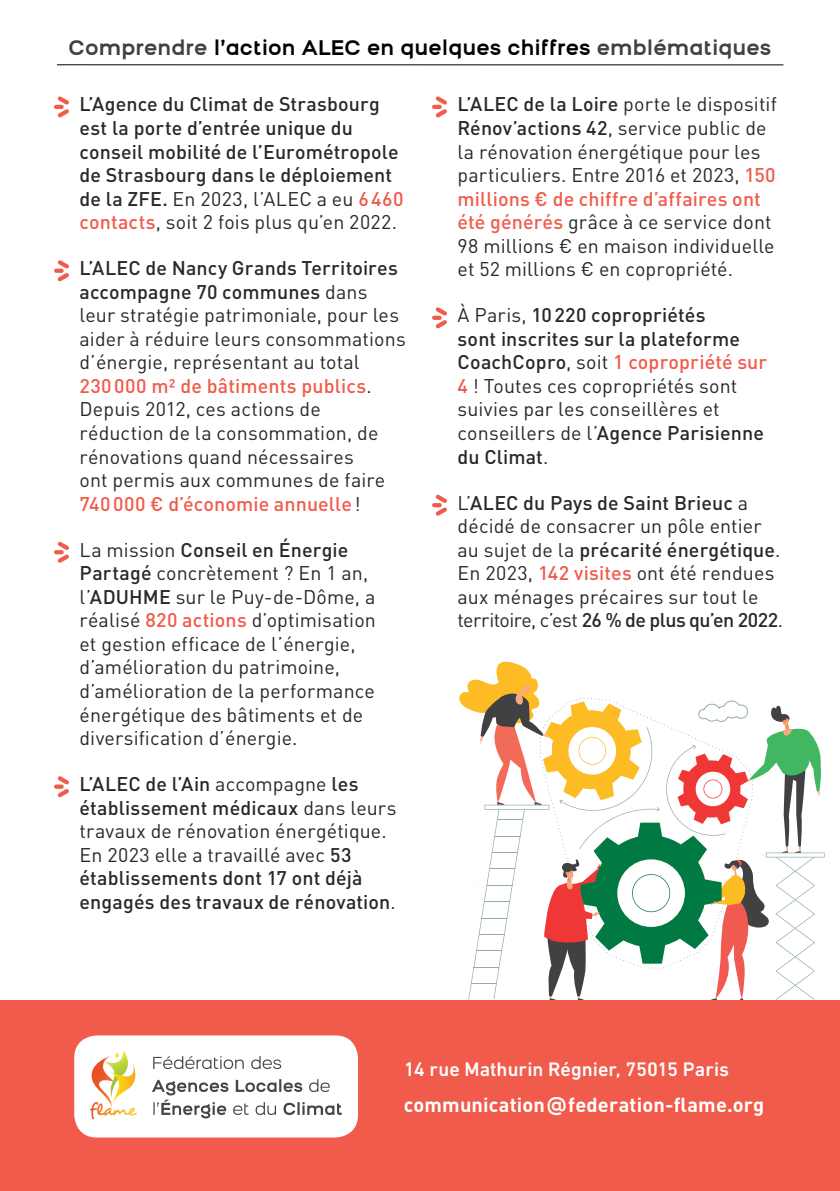
<style>
.page{position:relative;width:840px;height:1191px;background:#fff}
.page>*{position:absolute;margin:0;border:0;box-sizing:border-box;transform-origin:0 0}
.t1{font:700 21px "Bronova";letter-spacing:.005em;color:#000}
.t2{font:700 20px "DIN Pro";letter-spacing:.01em;color:#fff}
.t3{font:500 20px "DIN Next LT Pro";color:#fff}
.t4{font:19.6px/23.6px "DIN Pro";letter-spacing:.005em;color:#292829}
.t5{font:500 19.6px/23.6px "DIN Pro";letter-spacing:.01em;color:#292829}
.s1{color:#414042}
.s2{font-weight:400}
.s3{color:#f15b4c}
.s4{font-weight:500}
.s5{font-weight:500;color:#f15b4c}
.s6{font-family:"Bronova"}
</style>
<div class="page">
<hr style="left:766px;top:853px;width:57px;height:3px;background:#91aeab">
<svg style="left:459px;top:661px;width:363px;height:339px"></svg>
<svg style="left:54px;top:96px;width:15px;height:22px"></svg>
<svg style="left:54px;top:260px;width:15px;height:22px"></svg>
<svg style="left:54px;top:541px;width:15px;height:22px"></svg>
<svg style="left:54px;top:776px;width:15px;height:22px"></svg>
<svg style="left:432px;top:96px;width:15px;height:22px"></svg>
<svg style="left:432px;top:307px;width:15px;height:22px"></svg>
<svg style="left:432px;top:494px;width:15px;height:22px"></svg>
<div style="left:0;top:1000px;width:839px;height:191px;background:#f15b4c"></div>
<div style="left:74px;top:1035px;width:284px;height:102px;background:#fff;border-radius:23px"></div>
<svg style="left:152px;top:1079px;width:190px;height:39px"></svg>
<svg style="left:153px;top:1056px;width:128px;height:13px"></svg>
<svg style="left:90px;top:1050px;width:47px;height:69px"></svg>
<hr style="left:57px;top:64px;width:726px;height:1px;background:#000">
<p class="t1" style="left:69px;top:34px;width:703px"><span class="s1">Comprendre</span> l’action ALEC en quelques chiffres <span class="s1">emblématiques</span></p>
<p class="t5" style="left:79px;top:92px;width:325px">L’Agence du Climat de Strasbourg est la porte d’entrée unique du conseil mobilité de l’Eurométropole de Strasbourg dans le déploiement de la ZFE. <span class="s2">En 2023, l’ALEC a eu</span> <span class="s3">6460 contacts</span><span class="s2">, soit 2 fois plus qu’en 2022.</span></p>
<p class="t4" style="left:79px;top:256px;width:327px"><span class="s4">L’ALEC de Nancy Grands Territoires accompagne 70 communes</span> dans leur stratégie patrimoniale, pour les aider à réduire leurs consommations d’énergie, représentant au total<br><span class="s5">230000 m² de bâtiments publics</span>.<br>Depuis 2012, ces actions de réduction de la consommation, de rénovations quand nécessaires<br>ont permis aux communes de faire<br><span class="s5">740000 € d’économie annuelle</span>!</p>
<p class="t4" style="left:79px;top:537px;width:298px">La mission <span class="s4">Conseil en énergie partagé</span> concrètement ? En 1 an, l’<span class="s4">ADUHME</span> sur le Puy-de-Dôme, a réalisé <span class="s5">820 actions</span> d’optimisation et gestion efficace de l’énergie, d’amélioration du patrimoine, d’amélioration de la performance énergétique des bâtiments et de diversification d’énergie.</p>
<p class="t5" style="left:79px;top:771px;width:318px">L’ALEC de l’Ain <span class="s2">accompagne</span> les établissement médicaux <span class="s2">dans leurs travaux de rénovation énergétique.<br>En 2023 elle a travaillé avec</span> 53 établissements dont 17 ont déjà engagés des travaux de rénovation<span class="s2">.</span></p>
<p class="t4" style="left:457px;top:92px;width:320px"><span class="s4">L’ALEC de la Loire</span> porte le dispositif <span class="s4">Rénov’actions 42</span>, service public de la rénovation énergétique pour les particuliers. Entre 2016 et 2023, <span class="s5">150 millions € de chiffre d’affaires ont été générés</span> grâce à ce service dont 98 millions € en maison individuelle et 52 millions € en copropriété.</p>
<p class="t4" style="left:457px;top:303px;width:311px">À Paris, <span class="s4">10220 copropriétés<br>sont inscrites sur la plateforme<br>CoachCopro</span>, soit <span class="s5">1 copropriété sur<br>4</span> ! Toutes ces copropriétés sont suivies par les conseillères et conseillers de l’<span class="s4">Agence Parisienne du Climat</span>.</p>
<p class="t4" style="left:457px;top:490px;width:327px">L’<span class="s4">ALEC du Pays de Saint Brieuc</span> a décidé de consacrer un pôle entier au sujet de la <span class="s4">précarité énergétique</span>.<br>En 2023, <span class="s5">142 visites</span> ont été rendues aux ménages précaires sur tout le territoire, c’est <span class="s4">26 % de plus qu’en 2022</span>.</p>
<p class="t3" style="left:403px;top:1058px;width:326px">14 rue Mathurin Régnier, 75015 Paris</p>
<p class="t2" style="left:403px;top:1090px;width:362px">communication<span class="s6">@</span>federation-flame.org</p>
</div>
